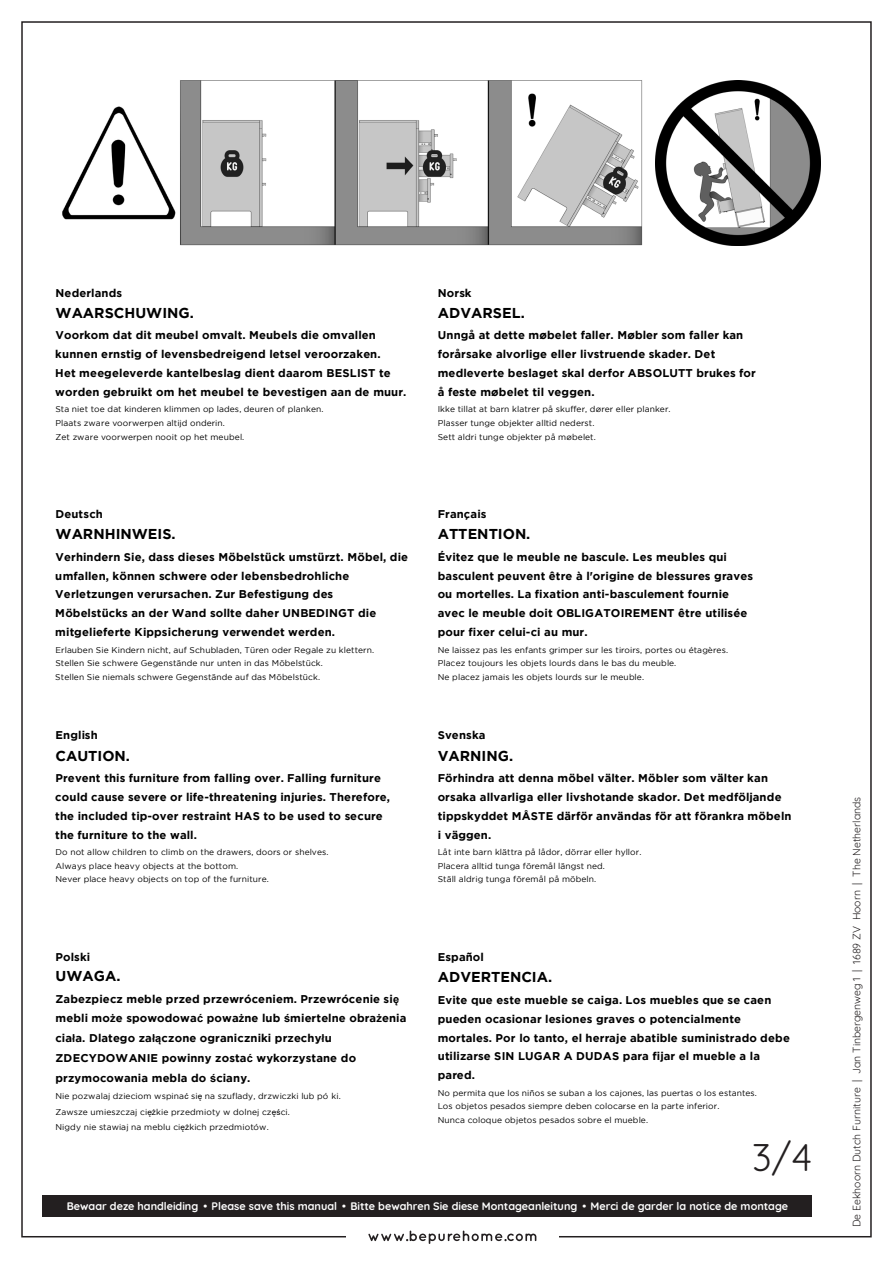
<style>
.page{position:relative;width:893px;height:1263px;background:#fff}
.page>*{position:absolute;margin:0;border:0;box-sizing:border-box;transform-origin:0 0}
.t1{font:37.5px "Quicksand";color:#231f20}
.t2{font:700 14.25px "Gotham";color:#000}
.t3{font:700 11.25px/18.9px "Gotham";letter-spacing:.01em;color:#000}
.t4{font:700 10.8px "Quicksand";color:#fff}
.t5{font:10.5px "Quicksand";color:#231f20}
.t6{font:8.4px/13.6px "Gotham";letter-spacing:.01em;color:#000}
.s1{font-family:"Arial";font-size:10.95px}
.s2{font-family:"Arial";font-size:8.25px}
</style>
<div class="page">
<svg style="left:368px;top:1230px;width:168px;height:14px"></svg>
<img style="left:180px;top:80px;width:463px;height:166px">
<img style="left:656px;top:80px;width:164px;height:165px">
<img style="left:62px;top:106px;width:114px;height:113px">
<div style="left:43px;top:1195px;width:769px;height:21px;background:#231f20"></div>
<p class="t3" style="left:55px;top:283px;width:68px">Nederlands</p>
<p class="t2" style="left:55px;top:305px;width:140px">WAARSCHUWING.</p>
<p class="t3" style="left:55px;top:326px;width:353px">Voorkom dat dit meubel omvalt. Meubels die omvallen kunnen ernstig of levensbedreigend letsel veroorzaken.<br>Het meegeleverde kantelbeslag dient daarom BESLIST te worden gebruikt om het meubel te bevestigen aan de muur.</p>
<p class="t6" style="left:55px;top:402px;width:270px">Sta niet toe dat kinderen klimmen op lades, deuren of planken.<br>Plaats zware voorwerpen altijd onderin.<br>Zet zware voorwerpen nooit op het meubel.</p>
<p class="t3" style="left:55px;top:504px;width:49px">Deutsch</p>
<p class="t2" style="left:55px;top:526px;width:122px">WARNHINWEIS.</p>
<p class="t3" style="left:55px;top:547px;width:354px">Verhindern Sie, dass dieses Möbelstück umstürzt. Möbel, die umfallen, können schwere oder lebensbedrohliche Verletzungen verursachen. Zur Befestigung des Möbelstücks an der Wand sollte daher UNBEDINGT die mitgelieferte Kippsicherung verwendet werden.</p>
<p class="t6" style="left:55px;top:643px;width:320px">Erlauben Sie Kindern nicht, auf Schubladen, Türen oder Regale zu klettern.<br>Stellen Sie schwere Gegenstände nur unten in das Möbelstück.<br>Stellen Sie niemals schwere Gegenstände auf das Möbelstück.</p>
<p class="t3" style="left:55px;top:726px;width:44px">English</p>
<p class="t2" style="left:55px;top:747px;width:76px">CAUTION.</p>
<p class="t3" style="left:55px;top:768px;width:336px">Prevent this furniture from falling over. Falling furniture could cause severe or life-threatening injuries. Therefore, the included tip-over restraint HAS to be used to secure the furniture to the wall.</p>
<p class="t6" style="left:55px;top:845px;width:275px">Do not allow children to climb on the drawers, doors or shelves.<br>Always place heavy objects at the bottom.<br>Never place heavy objects on top of the furniture.</p>
<p class="t3" style="left:55px;top:947px;width:36px">Polski</p>
<p class="t2" style="left:55px;top:968px;width:67px">UWAGA.</p>
<p class="t3" style="left:55px;top:988px;width:353px;line-height:19.8px">Zabezpiecz meble przed przewróceniem. Przewrócenie si<span class="s1">ę </span>mebli mo<span class="s1">ż</span>e spowodowa<span class="s1">ć</span> powa<span class="s1">ż</span>ne lub <span class="s1">ś</span>miertelne obra<span class="s1">ż</span>enia cia<span class="s1">ł</span>a. Dlatego za<span class="s1">łą</span>czone ograniczniki przechy<span class="s1">ł</span>u ZDECYDOWANIE powinny zosta<span class="s1">ć</span> wykorzystane do przymocowania mebla do <span class="s1">ś</span>ciany.</p>
<p class="t6" style="left:55px;top:1088px;width:287px;line-height:15.9px">Nie pozwalaj dzieciom wspina<span class="s2">ć</span> si<span class="s2">ę</span> na szuflady, drzwiczki lub pó ki.<br>Zawsze umieszczaj ci<span class="s2">ęż</span>kie przedmioty w dolnej cz<span class="s2">ęś</span>ci.</p>
<p class="t6" style="left:55px;top:1120px;width:215px">Nigdy nie stawiaj na meblu ci<span class="s2">ęż</span>kich przedmiotów.</p>
<p class="t3" style="left:438px;top:283px;width:35px">Norsk</p>
<p class="t2" style="left:438px;top:305px;width:88px">ADVARSEL.</p>
<p class="t3" style="left:438px;top:326px;width:320px">Unngå at dette møbelet faller. Møbler som faller kan forårsake alvorlige eller livstruende skader. Det medleverte beslaget skal derfor ABSOLUTT brukes for å feste møbelet til veggen.</p>
<p class="t6" style="left:438px;top:402px;width:234px">Ikke tillat at barn klatrer på skuffer, dører eller planker.<br>Plasser tunge objekter alltid nederst.<br>Sett aldri tunge objekter på møbelet.</p>
<p class="t3" style="left:438px;top:504px;width:50px">Français</p>
<p class="t2" style="left:438px;top:526px;width:94px">ATTENTION.</p>
<p class="t3" style="left:438px;top:547px;width:317px">Évitez que le meuble ne bascule. Les meubles qui basculent peuvent être à l'origine de blessures graves ou mortelles. La fixation anti-basculement fournie avec le meuble doit OBLIGATOIREMENT être utilisée pour fixer celui-ci au mur.</p>
<p class="t6" style="left:438px;top:643px;width:292px">Ne laissez pas les enfants grimper sur les tiroirs, portes ou étagères.<br>Placez toujours les objets lourds dans le bas du meuble.<br>Ne placez jamais les objets lourds sur le meuble.</p>
<p class="t3" style="left:438px;top:726px;width:49px">Svenska</p>
<p class="t2" style="left:438px;top:747px;width:77px">VARNING.</p>
<p class="t3" style="left:438px;top:768px;width:355px">Förhindra att denna möbel välter. Möbler som välter kan orsaka allvarliga eller livshotande skador. Det medföljande tippskyddet MÅSTE därför användas för att förankra möbeln i väggen.</p>
<p class="t6" style="left:438px;top:845px;width:205px">Låt inte barn klättra på lådor, dörrar eller hyllor.<br>Placera alltid tunga föremål längst ned.<br>Ställ aldrig tunga föremål på möbeln.</p>
<p class="t3" style="left:438px;top:947px;width:48px">Español</p>
<p class="t2" style="left:438px;top:969px;width:116px">ADVERTENCIA.</p>
<p class="t3" style="left:438px;top:990px;width:354px">Evite que este mueble se caiga. Los muebles que se caen pueden ocasionar lesiones graves o potencialmente mortales. Por lo tanto, el herraje abatible suministrado debe utilizarse SIN LUGAR A DUDAS para fijar el mueble a la pared.</p>
<p class="t6" style="left:438px;top:1086px;width:321px">No permita que los niños se suban a los cajones, las puertas o los estantes.<br>Los objetos pesados siempre deben colocarse en la parte inferior.<br>Nunca coloque objetos pesados sobre el mueble.</p>
<p class="t1" style="left:752px;top:1128px;width:61px">3/4</p>
<p class="t4" style="left:67px;top:1197px;width:723px">Bewaar deze handleiding • Please save this manual • Bitte bewahren Sie diese Montageanleitung • Merci de garder la notice de montage</p>
<p class="t5" style="left:848px;top:1227px;width:432px;rotate:-90deg">De Eekhoorn Dutch Furniture | Jan Tinbergenweg 1 | 1689 ZV Hoorn | The Netherlands</p>
</div>
